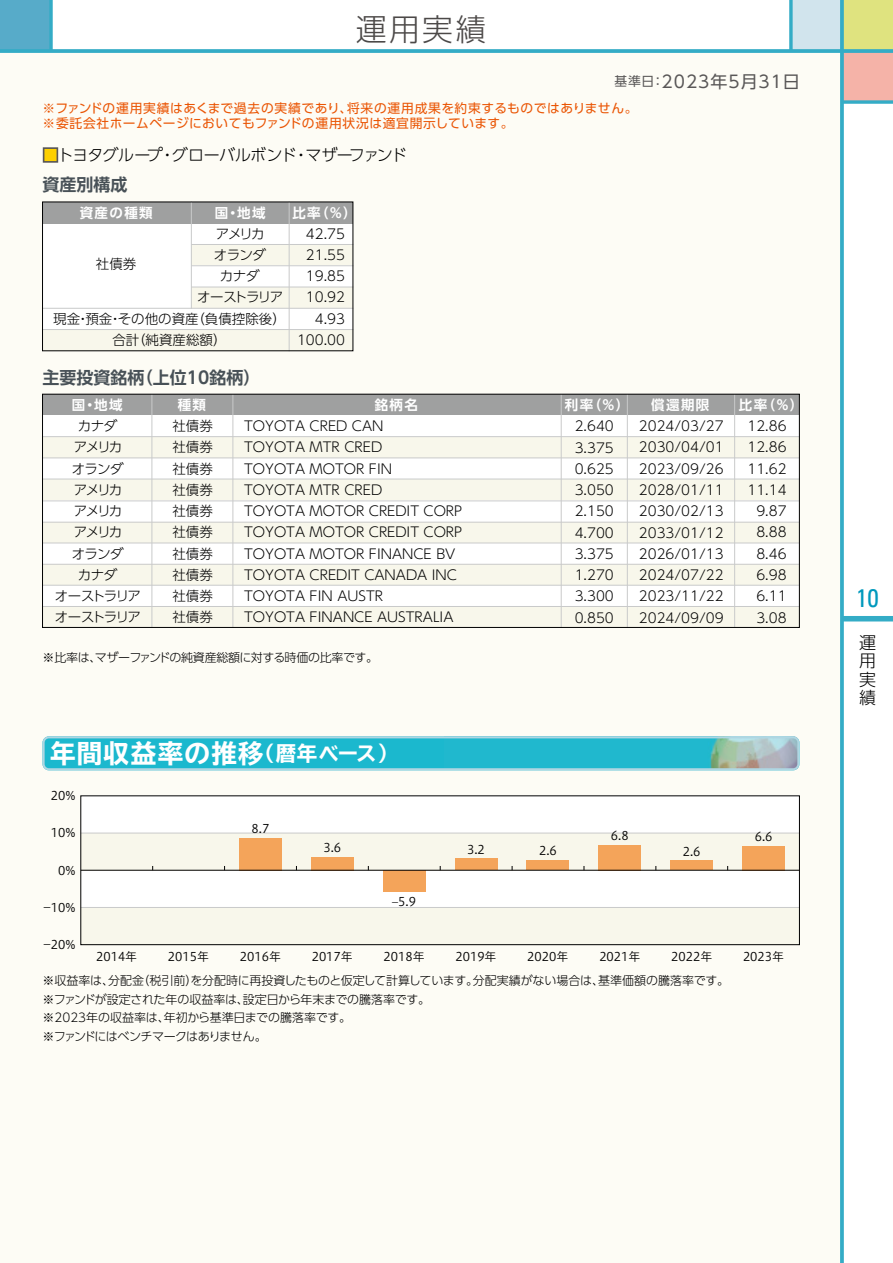
<style>
.page{position:relative;width:893px;height:1263px;background:#fff}
.page>*{position:absolute;margin:0;border:0;box-sizing:border-box;transform-origin:0 0}
.t1{font:300 30.75px "UD Shin Go Pro";color:#4c4948}
.t2{font:700 expanded 25.5px "TBUD Go Std";letter-spacing:.05em;color:#fff}
.t3{font:condensed 25.5px "Univers";color:#0099bd}
.t4{font:700 16.95px "UD Shin Go Pro De";color:#485157}
.t5{font:16.95px "UD Shin Go Pro";letter-spacing:.06em;color:#595757}
.t6{font:300 16.95px/18.6px "UD Shin Go Pro";color:#000;text-align:justify}
.t7{font:300 15.9px "UD Shin Go Pro";letter-spacing:-.045em;color:#000}
.t8{font:300 13.5px/21.3px "UD Shin Go Pro";color:#000;text-align:justify}
.t9{font:300 13.5px/21.3px "UD Shin Go Pro";letter-spacing:-.095em;color:#000;text-align:center}
.t10{font:700 13.5px "UD Shin Go Pro De";letter-spacing:.1em;color:#fff}
.t11{font:300 13.5px/21.3px "UD Shin Go Pro";letter-spacing:-.085em;color:#000;text-align:center}
.t12{font:12.75px/14.9px "UD Shin Go Pro";letter-spacing:.045em;color:#ea5504}
.t13{font:300 12px/18.6px "UD Shin Go Pro";letter-spacing:-.02em;color:#000}
.t14{font:12px "Hiragino UD Sans Std W3";color:#000}
.t15{font:300 12px "UD Shin Go Pro";letter-spacing:-.04em;color:#000}
.s1{font-size:12.75px}
.s2{color:#fdd000}
.s3{font-size:20.4px}
</style>
<div class="page">
<div style="left:0;top:51px;width:842px;height:1212px;background:#fdfcf5"></div>
<div style="left:791px;top:0;width:51px;height:51px;background:#d1e4ed"></div>
<div style="left:842px;top:0;width:51px;height:51px;background:#dfe37f"></div>
<div style="left:0;top:0;width:51px;height:51px;background:#57abc9"></div>
<div style="left:842px;top:51px;width:51px;height:51px;background:#f5b3a8"></div>
<svg style="left:49px;top:0;width:4px;height:49px"></svg>
<div style="left:842px;top:616px;width:51px;height:5px;background:#34acc6"></div>
<svg style="left:840px;top:0;width:4px;height:1263px;background:#40b0c8"></svg>
<svg style="left:0;top:49px;width:893px;height:4px;background:#3fb0c8"></svg>
<svg style="left:842px;top:100px;width:51px;height:4px"></svg>
<svg style="left:789px;top:0;width:4px;height:51px"></svg>
<svg style="left:43px;top:736px;width:756px;height:34px;background:#3cbccd"></svg>
<div style="left:43px;top:522px;width:756px;height:21px;background:#f8f7eb"></div>
<div style="left:43px;top:458px;width:756px;height:21px;background:#fff"></div>
<div style="left:43px;top:479px;width:756px;height:22px;background:#f8f7eb"></div>
<div style="left:192px;top:223px;width:161px;height:21px;background:#fff"></div>
<div style="left:192px;top:244px;width:161px;height:22px;background:#f8f7eb"></div>
<div style="left:192px;top:287px;width:161px;height:21px;background:#f8f7eb"></div>
<div style="left:43px;top:330px;width:310px;height:21px;background:#f8f7eb"></div>
<div style="left:43px;top:223px;width:148px;height:85px;background:#fff"></div>
<div style="left:192px;top:266px;width:161px;height:21px;background:#fff"></div>
<div style="left:43px;top:308px;width:310px;height:22px;background:#fff"></div>
<div style="left:289px;top:202px;width:64px;height:21px;background:#9fa0a0"></div>
<div style="left:43px;top:202px;width:246px;height:21px;background:#9fa0a0"></div>
<hr style="left:192px;top:244px;width:161px;height:1px;background:#c9caca">
<hr style="left:192px;top:265px;width:161px;height:1px;background:#c9caca">
<hr style="left:192px;top:287px;width:161px;height:1px;background:#c9caca">
<hr style="left:43px;top:308px;width:310px;height:1px;background:#c9caca">
<hr style="left:43px;top:329px;width:310px;height:1px;background:#c9caca">
<hr style="left:191px;top:202px;width:1px;height:106px;background:#c9caca">
<hr style="left:289px;top:202px;width:1px;height:149px;background:#c9caca">
<div style="left:43px;top:394px;width:756px;height:21px;background:#9fa0a0"></div>
<div style="left:43px;top:501px;width:756px;height:21px;background:#fff"></div>
<div style="left:43px;top:543px;width:756px;height:21px;background:#fff"></div>
<div style="left:43px;top:437px;width:756px;height:21px;background:#f8f7eb"></div>
<div style="left:43px;top:415px;width:756px;height:22px;background:#fff"></div>
<hr style="left:43px;top:436px;width:756px;height:1px;background:#c9caca">
<hr style="left:43px;top:479px;width:756px;height:1px;background:#c9caca">
<div style="left:43px;top:564px;width:756px;height:21px;background:#f8f7eb"></div>
<div style="left:43px;top:585px;width:756px;height:22px;background:#fff"></div>
<div style="left:43px;top:607px;width:756px;height:21px;background:#f8f7eb"></div>
<hr style="left:43px;top:564px;width:756px;height:1px;background:#c9caca">
<hr style="left:43px;top:522px;width:756px;height:1px;background:#c9caca">
<hr style="left:43px;top:457px;width:756px;height:1px;background:#c9caca">
<hr style="left:43px;top:500px;width:756px;height:1px;background:#c9caca">
<hr style="left:43px;top:543px;width:756px;height:1px;background:#c9caca">
<hr style="left:43px;top:606px;width:756px;height:1px;background:#c9caca">
<hr style="left:43px;top:585px;width:756px;height:1px;background:#c9caca">
<div style="left:43px;top:147px;width:15px;height:16px;border:2px solid #595757"></div>
<div style="left:81px;top:870px;width:718px;height:37px;background:#fff"></div>
<div style="left:81px;top:796px;width:718px;height:37px;background:#fff"></div>
<div style="left:81px;top:833px;width:718px;height:37px;background:#f8f7eb"></div>
<div style="left:81px;top:907px;width:718px;height:38px;background:#f8f7eb"></div>
<hr style="left:81px;top:833px;width:718px;height:1px;background:#c9caca">
<hr style="left:81px;top:907px;width:718px;height:1px;background:#c9caca">
<div style="left:81px;top:796px;width:719px;height:149px;border:1px solid #000"></div>
<hr style="left:152px;top:394px;width:1px;height:233px;background:#c9caca">
<hr style="left:734px;top:394px;width:1px;height:233px;background:#c9caca">
<hr style="left:627px;top:394px;width:1px;height:233px;background:#c9caca">
<hr style="left:233px;top:394px;width:1px;height:233px;background:#c9caca">
<hr style="left:561px;top:394px;width:1px;height:233px;background:#c9caca">
<div style="left:42px;top:394px;width:758px;height:234px;border:1px solid #000"></div>
<div style="left:742px;top:846px;width:43px;height:24px;background:#f4a45a"></div>
<div style="left:670px;top:860px;width:43px;height:10px;background:#f4a45a"></div>
<div style="left:598px;top:845px;width:43px;height:25px;background:#f4a45a"></div>
<div style="left:527px;top:861px;width:42px;height:9px;background:#f4a45a"></div>
<div style="left:455px;top:858px;width:42px;height:12px;background:#f4a45a"></div>
<div style="left:383px;top:870px;width:42px;height:22px;background:#f4a45a"></div>
<div style="left:311px;top:857px;width:43px;height:13px;background:#f4a45a"></div>
<div style="left:239px;top:838px;width:43px;height:32px;background:#f4a45a"></div>
<hr style="left:81px;top:870px;width:718px;height:1px;background:#000">
<h1 class="t1" style="left:356px;top:4px;width:132px">運用実績</h1>
<p class="t5" style="left:615px;top:68px;width:187px"><span class="s1">基準日：</span>2023年5月31日</p>
<p class="t12" style="left:43px;top:101px;width:597px">※ファンドの運用実績はあくまで過去の実績であり、将来の運用成果を約束するものではありません。※委託会社ホームページにおいてもファンドの運用状況は適宜開示しています。</p>
<p class="t7" style="left:43px;top:142px;width:366px"><span class="s2">■</span>トヨタグループ・グローバルボンド・マザーファンド</p>
<p class="t4" style="left:43px;top:171px;width:87px">資産別構成</p>
<p class="t8" style="left:297px;top:222px;width:50px;text-align:right">42.75<br>21.55<br>19.85<br>10.92<br>4.93<br>100.00</p>
<p class="t10" style="left:80px;top:201px;width:75px">資産の種類</p>
<p class="t10" style="left:215px;top:201px;width:52px">国・地域</p>
<p class="t10" style="left:292px;top:201px;width:66px">比率（％）</p>
<p class="t8" style="left:96px;top:253px;width:42px">社債券</p>
<p class="t11" style="left:197px;top:222px;width:88px">アメリカ<br>オランダ<br>カナダ<br>オーストラリア</p>
<p class="t8" style="left:53px;top:308px;width:234px;text-align:center">現金・預金・その他の資産（負債控除後）合計（純資産総額）</p>
<p class="t4" style="left:43px;top:363px;width:219px">主要投資銘柄（上位10銘柄）</p>
<p class="t10" style="left:72px;top:394px;width:52px">国・地域</p>
<p class="t10" style="left:178px;top:394px;width:30px">種類</p>
<p class="t10" style="left:375px;top:394px;width:45px">銘柄名</p>
<p class="t10" style="left:565px;top:394px;width:66px">利率（%）</p>
<p class="t10" style="left:651px;top:394px;width:60px">償還期限</p>
<p class="t10" style="left:739px;top:394px;width:66px">比率（％）</p>
<p class="t9" style="left:55px;top:415px;width:88px">カナダ<br>アメリカ<br>オランダ<br>アメリカ<br>アメリカ<br>アメリカ<br>オランダ<br>カナダ<br>オーストラリアオーストラリア</p>
<p class="t8" style="left:639px;top:415px;width:86px">2024/03/27<br>2030/04/01<br>2023/09/26<br>2028/01/11<br>2030/02/13<br>2033/01/12<br>2026/01/13<br>2024/07/22<br>2023/11/22<br>2024/09/09</p>
<p class="t8" style="left:172px;top:415px;width:42px">社債券社債券社債券社債券社債券社債券社債券社債券社債券社債券</p>
<p class="t8" style="left:575px;top:415px;width:41px">2.640<br>3.375<br>0.625<br>3.050<br>2.150<br>4.700<br>3.375<br>1.270<br>3.300<br>0.850</p>
<p class="t8" style="left:747px;top:415px;width:41px;text-align:right">12.86<br>12.86<br>11.62<br>11.14<br>9.87<br>8.88<br>8.46<br>6.98<br>6.11<br>3.08</p>
<p class="t8" style="left:244px;top:415px;width:220px;text-align:left">TOYOTA CRED CAN<br>TOYOTA MTR CRED<br>TOYOTA MOTOR FIN<br>TOYOTA MTR CRED<br>TOYOTA MOTOR CREDIT CORP<br>TOYOTA MOTOR CREDIT CORP<br>TOYOTA MOTOR FINANCE BV<br>TOYOTA CREDIT CANADA INC<br>TOYOTA FIN AUSTR<br>TOYOTA FINANCE AUSTRALIA</p>
<p class="t15" style="left:43px;top:648px;width:337px">※比率は、マザーファンドの純資産総額に対する時価の比率です。</p>
<h2 class="t2" style="left:50px;top:739px;width:349px">年間収益率の推移<span class="s3">（暦年ベース）</span></h2>
<p class="t14" style="left:51px;top:786px;width:26px">20%</p>
<p class="t14" style="left:51px;top:824px;width:26px">10%</p>
<p class="t14" style="left:58px;top:861px;width:19px">0%</p>
<p class="t14" style="left:43px;top:898px;width:34px">-10%</p>
<p class="t14" style="left:43px;top:935px;width:34px">-20%</p>
<p class="t14" style="left:252px;top:819px;width:19px">8.7</p>
<p class="t14" style="left:323px;top:839px;width:19px">3.6</p>
<p class="t14" style="left:392px;top:892px;width:25px">‒5.9</p>
<p class="t14" style="left:467px;top:840px;width:19px">3.2</p>
<p class="t14" style="left:539px;top:841px;width:19px">2.6</p>
<p class="t14" style="left:611px;top:826px;width:19px">6.8</p>
<p class="t14" style="left:96px;top:948px;width:43px">2014年</p>
<p class="t14" style="left:168px;top:948px;width:43px">2015年</p>
<p class="t14" style="left:240px;top:948px;width:43px">2016年</p>
<p class="t14" style="left:312px;top:948px;width:43px">2017年</p>
<p class="t14" style="left:384px;top:948px;width:43px">2018年</p>
<p class="t14" style="left:455px;top:948px;width:43px">2019年</p>
<p class="t14" style="left:527px;top:948px;width:43px">2020年</p>
<p class="t14" style="left:599px;top:948px;width:43px">2021年</p>
<p class="t14" style="left:683px;top:842px;width:19px">2.6</p>
<p class="t14" style="left:755px;top:827px;width:19px">6.6</p>
<p class="t14" style="left:671px;top:948px;width:43px">2022年</p>
<p class="t14" style="left:743px;top:948px;width:43px">2023年</p>
<p class="t13" style="left:43px;top:971px;width:688px">※収益率は、分配金（税引前）を分配時に再投資したものと仮定して計算しています。分配実績がない場合は、基準価額の騰落率です。※ファンドが設定された年の収益率は、設定日から年末までの騰落率です。<br>※2023年の収益率は、年初から基準日までの騰落率です。<br>※ファンドにはベンチマークはありません。</p>
<h2 class="t3" style="left:856px;top:582px;width:24px">10</h2>
<p class="t6" style="left:859px;top:632px;width:18px">運用実績</p>
</div>
